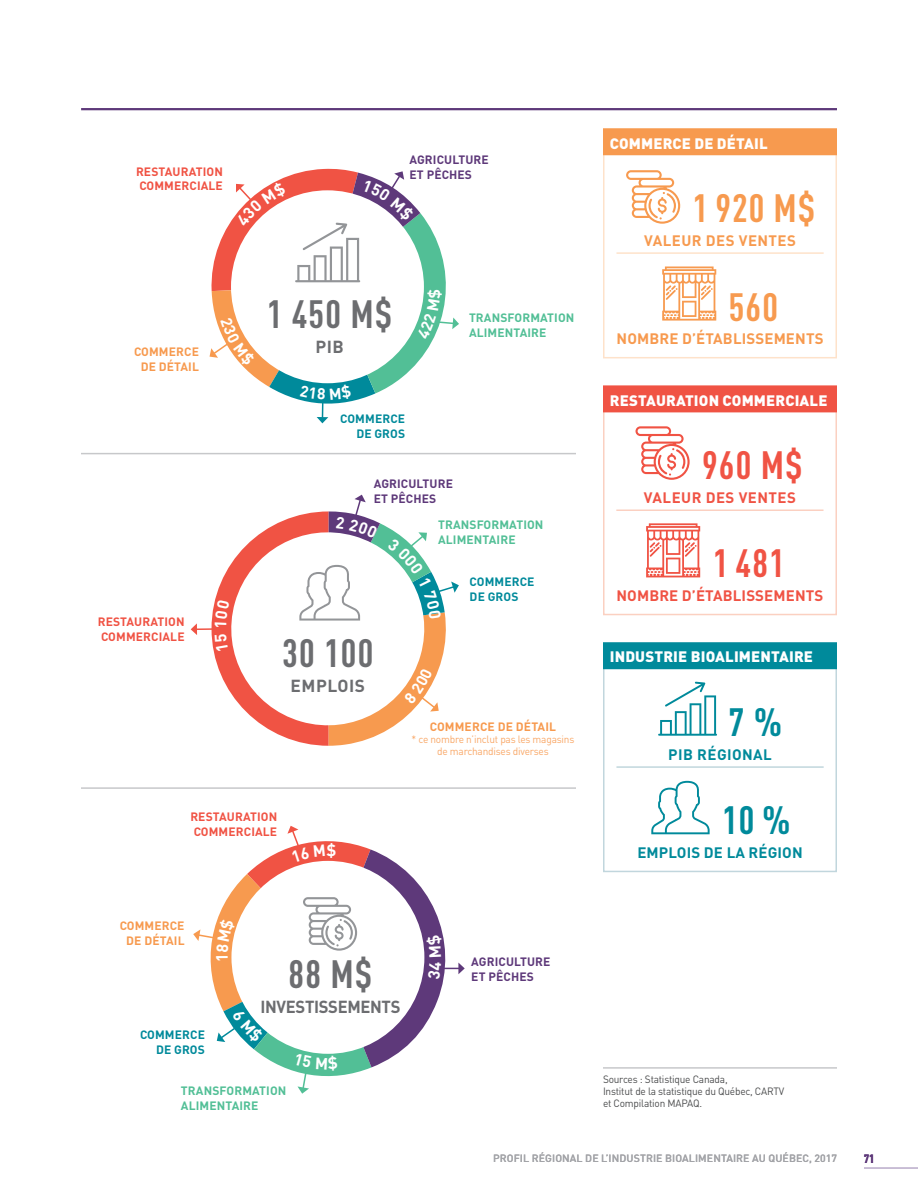
<style>
.page{position:relative;width:918px;height:1188px;background:#fff}
.page>*{position:absolute;margin:0;border:0;box-sizing:border-box;transform-origin:0 0}
.H4-Regions{font:700 condensed 39px "DINOT";letter-spacing:.03em;color:#6c6d70}
.H4-Regions-2{font:700 condensed 39px "DINOT";letter-spacing:.03em;color:#f79a4f}
.H4-Regions-3{font:700 condensed 39px "DINOT";letter-spacing:.03em;color:#f05344}
.H4-Regions-4{font:700 condensed 39px "DINOT";color:#008a9b}
.H4-Regions-5{font:700 17.25px "DINOT";letter-spacing:-.02em;color:#6c6d70;scale:.96 1}
.H4-Regions-6{font:700 17.25px "DINOT";letter-spacing:.03em;color:#6c6d70}
.H4-Regions-7{font:700 17.25px "DINOT";letter-spacing:-.02em;color:#6c6d70}
.H4-Regions-8{font:700 16.2px "DINOT";color:#fff}
.H3-Régions{font:900 15px "DINOT";letter-spacing:.01em;color:#fff}
.H4-Regions-9{font:700 15px "DINOT";letter-spacing:.01em;color:#f79a4f}
.H4-Regions-10{font:700 15px "DINOT";letter-spacing:.01em;color:#f05344}
.H4-Regions-11{font:700 15px "DINOT";letter-spacing:.01em;color:#008a9b}
.H4-Regions-12{font:700 15px "DINOT";letter-spacing:.03em;color:#f79a4f}
.H4-Regions-13{font:700 15px "DINOT";letter-spacing:.03em;color:#f05344}
.H4-Regions-14{font:700 15px "DINOT";letter-spacing:.03em;color:#008a9b}
.H4-Regions-15{font:700 12px/15px "DINOT";letter-spacing:.01em;color:#52bf96}
.H4-Regions-16{font:700 12px/15px "DINOT";letter-spacing:.01em;color:#f05344}
.H4-Regions-17{font:700 12px/15px "DINOT";letter-spacing:.01em;color:#5e397a}
.H4-Regions-18{font:700 12px/15px "DINOT";letter-spacing:.01em;color:#f79a4f;text-align:center}
.H4-Regions-19{font:700 12px/15px "DINOT";letter-spacing:.01em;color:#008a9b;text-align:right}
.t1{font:900 condensed 12px "DINOT";color:#5e397a}
.H4-Regions-20{font:10.5px/12px "DINOT";letter-spacing:-.02em;color:#4b4c4d;scale:.96 1}
.t2{font:500 10.5px "DINOT";letter-spacing:.01em;color:#a3a4a8}
.H4-Regions-21{font:10.5px/12px "DINOT";letter-spacing:-.02em;color:#f9a766;text-align:center;scale:.96 1}
</style>
<div class="page">
<hr style="left:864px;top:1167px;width:54px;height:2px;background:#c6bbd4">
<div style="left:603px;top:140px;width:234px;height:218px;border:2px solid #fee2ca"></div>
<div style="left:603px;top:128px;width:234px;height:27px;background:#f79a4f"></div>
<hr style="left:616px;top:252px;width:208px;height:2px;background:#fee2ca">
<div style="left:603px;top:406px;width:234px;height:209px;border:2px solid #fbd0c1"></div>
<div style="left:603px;top:385px;width:234px;height:27px;background:#f05344"></div>
<hr style="left:616px;top:510px;width:208px;height:1px;background:#fbd0c1">
<svg style="left:626px;top:170px;width:54px;height:54px"></svg>
<svg style="left:635px;top:426px;width:55px;height:54px"></svg>
<svg style="left:662px;top:267px;width:54px;height:54px"></svg>
<hr style="left:81px;top:453px;width:495px;height:1px;background:#c7c8ca">
<hr style="left:81px;top:787px;width:495px;height:2px;background:#c7c8ca">
<hr style="left:603px;top:1067px;width:234px;height:2px;background:#c7c8ca">
<svg style="left:646px;top:523px;width:54px;height:54px"></svg>
<hr style="left:81px;top:108px;width:756px;height:2px;background:#5e397a">
<div style="left:603px;top:655px;width:234px;height:217px;border:2px solid #c1d6dd"></div>
<div style="left:603px;top:642px;width:234px;height:27px;background:#008a9b"></div>
<hr style="left:616px;top:766px;width:208px;height:2px;background:#c1d6dd">
<svg style="left:658px;top:682px;width:59px;height:54px"></svg>
<svg style="left:651px;top:781px;width:59px;height:53px"></svg>
<svg style="left:193px;top:826px;width:272px;height:268px"></svg>
<svg style="left:191px;top:495px;width:268px;height:251px"></svg>
<svg style="left:209px;top:168px;width:250px;height:255px"></svg>
<p class="H4-Regions-17" style="left:410px;top:152px;width:81px">AGRICULTURE</p>
<p class="H4-Regions-16" style="left:136px;top:164px;width:88px">RESTAURATION</p>
<p class="H4-Regions-17" style="left:410px;top:167px;width:64px">ET PÊCHES</p>
<p class="H4-Regions-16" style="left:139px;top:177px;width:85px">COMMERCIALE</p>
<p class="H4-Regions-18" style="left:134px;top:343px;width:66px">COMMERCE<br>DE DÉTAIL</p>
<p class="H4-Regions-16" style="left:98px;top:614px;width:88px">RESTAURATION<br>COMMERCIALE</p>
<p class="H4-Regions" style="left:267px;top:291px;width:127px">1 450 M$</p>
<p class="H4-Regions-7" style="left:315px;top:335px;width:30px">PIB</p>
<p class="H4-Regions-15" style="left:469px;top:310px;width:107px">TRANSFORMATION<br>ALIMENTAIRE</p>
<p class="H4-Regions-19" style="left:340px;top:411px;width:66px">COMMERCE<br>DE GROS</p>
<p class="H4-Regions-17" style="left:374px;top:475px;width:81px">AGRICULTURE<br>ET PÊCHES</p>
<p class="H4-Regions-15" style="left:438px;top:517px;width:107px">TRANSFORMATION<br>ALIMENTAIRE</p>
<p class="H4-Regions" style="left:282px;top:629px;width:93px">30 100</p>
<p class="H4-Regions-6" style="left:291px;top:674px;width:76px">EMPLOIS</p>
<p class="H4-Regions-19" style="left:470px;top:574px;width:66px;text-align:left">COMMERCE<br>DE GROS</p>
<p class="H4-Regions-18" style="left:430px;top:718px;width:128px">COMMERCE DE DÉTAIL</p>
<p class="H4-Regions-21" style="left:412px;top:732px;width:171px">* ce nombre n’inclut pas les magasins de marchandises diverses</p>
<p class="H4-Regions-16" style="left:190px;top:809px;width:88px">RESTAURATION<br>COMMERCIALE</p>
<p class="H4-Regions-18" style="left:120px;top:918px;width:66px">COMMERCE<br>DE DÉTAIL</p>
<p class="H4-Regions-8" style="left:211px;top:962px;width:10px;rotate:-90deg">1</p>
<p class="H4-Regions-19" style="left:140px;top:1026px;width:66px">COMMERCE<br>DE GROS</p>
<p class="H4-Regions" style="left:289px;top:951px;width:85px">88 M$</p>
<p class="H4-Regions-5" style="left:260px;top:995px;width:147px">INVESTISSEMENTS</p>
<p class="H4-Regions-15" style="left:181px;top:1082px;width:107px">TRANSFORMATION<br>ALIMENTAIRE</p>
<p class="H4-Regions-17" style="left:471px;top:953px;width:81px">AGRICULTURE<br>ET PÊCHES</p>
<p class="H3-Régions" style="left:610px;top:133px;width:159px">COMMERCE DE DÉTAIL</p>
<p class="H4-Regions-2" style="left:693px;top:184px;width:124px">1 920 M$</p>
<p class="H4-Regions-12" style="left:644px;top:230px;width:153px">VALEUR DES VENTES</p>
<p class="H4-Regions-2" style="left:729px;top:283px;width:51px">560</p>
<p class="H4-Regions-9" style="left:617px;top:329px;width:209px">NOMBRE D’ÉTABLISSEMENTS</p>
<p class="H3-Régions" style="left:610px;top:390px;width:219px">RESTAURATION COMMERCIALE</p>
<p class="H4-Regions-3" style="left:702px;top:441px;width:102px">960 M$</p>
<p class="H4-Regions-13" style="left:644px;top:487px;width:153px">VALEUR DES VENTES</p>
<p class="H4-Regions-3" style="left:713px;top:540px;width:74px">1 481</p>
<p class="H4-Regions-10" style="left:616px;top:586px;width:209px">NOMBRE D’ÉTABLISSEMENTS</p>
<p class="H3-Régions" style="left:610px;top:647px;width:205px">INDUSTRIE BIOALIMENTAIRE</p>
<p class="H4-Regions-4" style="left:729px;top:698px;width:55px">7 %</p>
<p class="H4-Regions-14" style="left:668px;top:744px;width:105px">PIB RÉGIONAL</p>
<p class="H4-Regions-4" style="left:722px;top:797px;width:70px">10 %</p>
<p class="H4-Regions-11" style="left:637px;top:843px;width:167px">EMPLOIS DE LA RÉGION</p>
<p class="H4-Regions-20" style="left:603px;top:1073px;width:190px">Sources : Statistique Canada,<br>Institut de la statistique du Québec, CARTV et Compilation MAPAQ.</p>
<p class="t2" style="left:493px;top:1151px;width:345px">PROFIL RÉGIONAL DE L’INDUSTRIE BIOALIMENTAIRE AU QUÉBEC, 2017</p>
<p class="t1" style="left:864px;top:1151px;width:12px">71</p>
</div>
